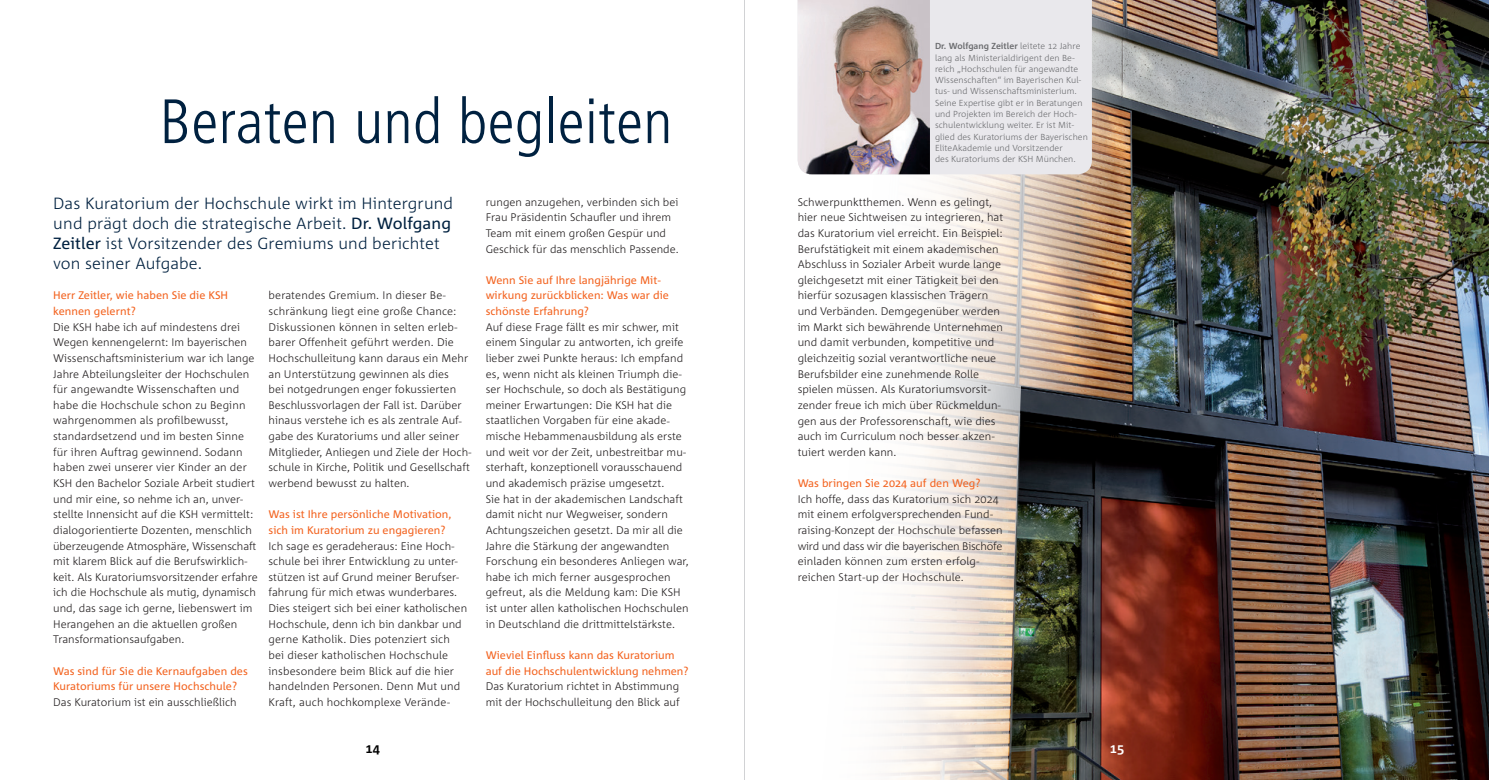
<style>
.page{position:relative;width:1489px;height:780px;background:#fff}
.page>*{position:absolute;margin:0;border:0;box-sizing:border-box;transform-origin:0 0}
.t1{font:300 condensed 62.5px "Frutiger";letter-spacing:.01em;color:#002140}
.t2{font:300 16.25px/20px "Corpid";letter-spacing:.01em;color:#002140}
.t3{font:700 13.12px "Corpid";color:#000}
.t4{font:700 13.12px "Corpid";color:#fff}
.t5{font:300 11px/15.6px "Corpid";letter-spacing:.005em;color:#231f20}
.t6{font:11px/15.6px "Corpid";letter-spacing:.005em;color:#f36421}
.t7{font:300 8.75px/11.2px "Corpid";letter-spacing:.005em;color:#6c6d70}
.s1{font-weight:400}
.s2{font-weight:700}
</style>
<div class="page">
<img style="left:1131px;top:0;width:357px;height:780px">
<img style="left:809px;top:0;width:322px;height:780px">
<div style="left:929px;top:0;width:162px;height:174px;background:#e9e8ec"></div>
<img style="left:797px;top:0;width:132px;height:174px">
<hr style="left:744px;top:0;width:1px;height:780px;background:#d1d2d4">
<h1 class="t1" style="left:160px;top:86px;width:514px">Beraten und begleiten</h1>
<h2 class="t2" style="left:53px;top:193px;width:401px">Das Kuratorium der Hochschule wirkt im Hintergrund und prägt doch die strategische Arbeit. <span class="s1">Dr. Wolfgang Zeitler</span> ist Vorsitzender des Gremiums und berichtet von seiner Aufgabe.</h2>
<p class="t6" style="left:53px;top:288px;width:176px">Herr Zeitler, wie haben Sie die KSH kennen gelernt?</p>
<p class="t5" style="left:53px;top:319px;width:206px">Die KSH habe ich auf mindestens drei Wegen kennengelernt: Im bayerischen Wissenschaftsministerium war ich lange Jahre Abteilungsleiter der Hochschulen für angewandte Wissenschaften und habe die Hochschule schon zu Beginn wahrgenommen als profilbewusst, standardsetzend und im besten Sinne für ihren Auftrag gewinnend. Sodann haben zwei unserer vier Kinder an der KSH den Bachelor Soziale Arbeit studiert und mir eine, so nehme ich an, unver&shy;stellte Innensicht auf die KSH vermittelt: dialogorientierte Dozenten, menschlich überzeugende Atmosphäre, Wissenschaft mit klarem Blick auf die Berufswirklich&shy;keit. Als Kuratoriumsvorsitzender erfahre ich die Hochschule als mutig, dynamisch und, das sage ich gerne, liebenswert im Herangehen an die aktuellen großen Transformationsaufgaben.</p>
<p class="t6" style="left:53px;top:663px;width:196px">Was sind für Sie die Kernaufgaben des<br>Kuratoriums für unsere Hochschule?</p>
<p class="t5" style="left:53px;top:694px;width:185px">Das Kuratorium ist ein ausschließlich</p>
<p class="t5" style="left:268px;top:288px;width:204px">beratendes Gremium. In dieser Be&shy;schränkung liegt eine große Chance:<br>Diskussionen können in selten erleb&shy;barer Offenheit geführt werden. Die Hochschulleitung kann daraus ein Mehr an Unterstützung gewinnen als dies<br>bei notgedrungen enger fokussierten Beschlussvorlagen der Fall ist. Darüber hinaus verstehe ich es als zentrale Auf&shy;gabe des Kuratoriums und aller seiner Mitglieder, Anliegen und Ziele der Hoch&shy;schule in Kirche, Politik und Gesellschaft werbend bewusst zu halten.</p>
<p class="t6" style="left:268px;top:506px;width:184px">Was ist Ihre persönliche Motivation, sich im Kuratorium zu engagieren?</p>
<p class="t5" style="left:268px;top:538px;width:200px">Ich sage es geradeheraus: Eine Hoch&shy;schule bei ihrer Entwicklung zu unter&shy;stützen ist auf Grund meiner Berufser&shy;fahrung für mich etwas wunderbares.<br>Dies steigert sich bei einer katholischen Hochschule, denn ich bin dankbar und gerne Katholik. Dies potenziert sich bei dieser katholischen Hochschule insbesondere beim Blick auf die hier handelnden Personen. Denn Mut und Kraft, auch hochkomplexe Verände-</p>
<p class="t5" style="left:485px;top:194px;width:194px">rungen anzugehen, verbinden sich bei Frau Präsidentin Schaufler und ihrem Team mit einem großen Gespür und Geschick für das menschlich Passende.</p>
<p class="t6" style="left:485px;top:272px;width:185px">Wenn Sie auf Ihre langjährige Mit&shy;wirkung zurückblicken: Was war die schönste Erfahrung?</p>
<p class="t5" style="left:485px;top:319px;width:204px">Auf diese Frage fällt es mir schwer, mit einem Singular zu antworten, ich greife lieber zwei Punkte heraus: Ich empfand es, wenn nicht als kleinen Triumph die&shy;ser Hochschule, so doch als Bestätigung meiner Erwartungen: Die KSH hat die staatlichen Vorgaben für eine akade&shy;mische Hebammenausbildung als erste und weit vor der Zeit, unbestreitbar mu&shy;sterhaft, konzeptionell vorausschauend und akademisch präzise umgesetzt.<br>Sie hat in der akademischen Landschaft damit nicht nur Wegweiser, sondern Achtungszeichen gesetzt. Da mir all die Jahre die Stärkung der angewandten Forschung ein besonderes Anliegen war, habe ich mich ferner ausgesprochen gefreut, als die Meldung kam: Die KSH ist unter allen katholischen Hochschulen in Deutschland die drittmittelstärkste.</p>
<p class="t6" style="left:485px;top:647px;width:204px">Wieviel Einfluss kann das Kuratorium auf die Hochschulentwicklung nehmen?</p>
<p class="t5" style="left:485px;top:678px;width:195px">Das Kuratorium richtet in Abstimmung mit der Hochschulleitung den Blick auf</p>
<p class="t7" style="left:935px;top:41px;width:154px"><span class="s2">Dr. Wolfgang Zeitler</span> leitete 12 Jahre lang als Ministerialdirigent den Be&shy;reich „Hochschulen für angewandte Wissenschaften“ im Bayerischen Kul&shy;tus- und Wissenschaftsministerium.<br>Seine Expertise gibt er in Beratungen und Projekten im Bereich der Hoch&shy;schulentwicklung weiter. Er ist Mit&shy;glied des Kuratoriums der Bayerischen EliteAkademie und Vorsitzender<br>des Kuratoriums der KSH München.</p>
<p class="t5" style="left:797px;top:194px;width:207px">Schwerpunktthemen. Wenn es gelingt, hier neue Sichtweisen zu integrieren, hat das Kuratorium viel erreicht. Ein Beispiel:<br>Berufstätigkeit mit einem akademischen Abschluss in Sozialer Arbeit wurde lange gleichgesetzt mit einer Tätigkeit bei den hierfür sozusagen klassischen Trägern und Verbänden. Demgegenüber werden im Markt sich bewährende Unternehmen und damit verbunden, kompetitive und gleichzeitig sozial verantwortliche neue Berufsbilder eine zunehmende Rolle spielen müssen. Als Kuratoriumsvorsit&shy;zender freue ich mich über Rückmeldun&shy;gen aus der Professorenschaft, wie dies auch im Curriculum noch besser akzen&shy;tuiert werden kann.</p>
<p class="t6" style="left:797px;top:475px;width:184px">Was bringen Sie 2024 auf den Weg?</p>
<p class="t5" style="left:797px;top:491px;width:206px">Ich hoffe, dass das Kuratorium sich 2024 mit einem erfolgversprechenden Fund&shy;raising-Konzept der Hochschule befassen wird und dass wir die bayerischen Bischöfe einladen können zum ersten erfolg&shy;reichen Start-up der Hochschule.</p>
<p class="t3" style="left:365px;top:741px;width:16px">14</p>
<p class="t4" style="left:1109px;top:741px;width:16px">15</p>
</div>
